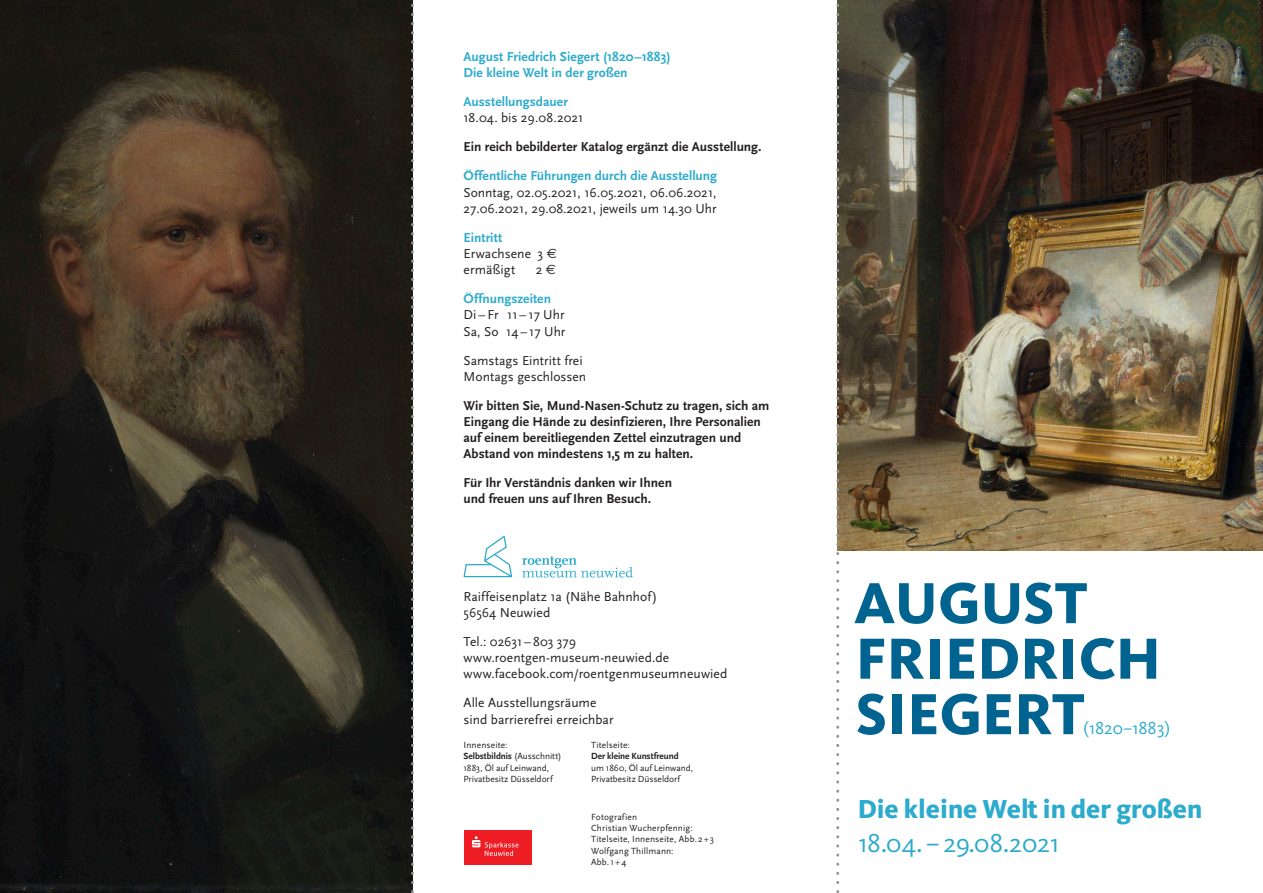
<style>
.page{position:relative;width:1263px;height:893px;background:#fff}
.page>*{position:absolute;margin:0;border:0;box-sizing:border-box;transform-origin:0 0}
.t1{font:800 60px/55.5px "Kievit";color:#006390}
.t2{font:800 27px "Kievit";color:#2cabcc}
.t3{font:27px "Kievit";color:#2cabcc}
.t4{font:18px "Kievit";color:#2cabcc}
.t5{font:13.5px/16.2px "Scala Sans";color:#231f20}
.t6{font:700 13.5px/16.2px "Scala Sans";letter-spacing:.005em;color:#231f20}
.t7{font:700 13.5px/16.2px "Scala Sans";letter-spacing:.005em;color:#2cabcc}
.t8{font:9.3px/11.1px "Scala Sans";letter-spacing:.01em;color:#231f20}
.t9{font:700 9.3px "Scala Sans";letter-spacing:-.005em;color:#231f20}
.s1{font-weight:700;color:#2cabcc}
.s2{font-family:"Euro Sans"}
.s3{font-weight:400;color:#231f20}
.s4{font-family:"Euro Sans";font-weight:400;color:#231f20}
.s5{font-weight:700}
</style>
<div class="page">
<svg style="left:463px;top:536px;width:49px;height:41px"></svg>
<svg style="left:522px;top:556px;width:111px;height:21px"></svg>
<div style="left:463px;top:830px;width:68px;height:35px;background:#ee1d23"></div>
<svg style="left:472px;top:836px;width:46px;height:20px"></svg>
<img style="left:839px;top:0;width:424px;height:550px">
<img style="left:0;top:0;width:411px;height:893px">
<svg style="left:836px;top:0;width:3px;height:893px"></svg>
<svg style="left:411px;top:0;width:3px;height:893px"></svg>
<p class="t7" style="left:463px;top:49px;width:209px">August Friedrich Siegert (1820–1883)<br>Die kleine Welt in der großen</p>
<p class="t7" style="left:463px;top:94px;width:106px">Ausstellungsdauer</p>
<p class="t5" style="left:463px;top:110px;width:121px">18.04. bis 29.08.2021</p>
<p class="t6" style="left:463px;top:139px;width:299px">Ein reich bebilderter Katalog ergänzt die Ausstellung.</p>
<p class="t7" style="left:463px;top:168px;width:255px">Öffentliche Führungen durch die Ausstellung</p>
<p class="t5" style="left:463px;top:184px;width:255px">Sonntag, 02.05.2021, 16.05.2021, 06.06.2021,<br>27.06.2021, 29.08.2021, jeweils um 14.30 Uhr</p>
<p class="t5" style="left:463px;top:230px;width:95px"><span class="s1">Eintritt<br></span>Erwachsene 3 <span class="s2">E </span>ermäßigt</p>
<p class="t7" style="left:463px;top:256px;width:94px;line-height:29px;text-indent:72px"><span class="s3">2</span> <span class="s4">E<br></span>Öffnungszeiten</p>
<p class="t5" style="left:463px;top:307px;width:103px">Di–Fr 11–17 Uhr<br>Sa, So 14–17 Uhr</p>
<p class="t5" style="left:463px;top:352px;width:124px">Samstags Eintritt frei<br>Montags geschlossen</p>
<p class="t6" style="left:463px;top:397px;width:307px">Wir bitten Sie, Mund-Nasen-Schutz zu tragen, sich am Eingang die Hände zu desinfizieren, Ihre Personalien auf einem bereitliegenden Zettel einzutragen und Abstand von mindestens 1,5 m zu halten.</p>
<p class="t6" style="left:463px;top:475px;width:210px">Für Ihr Verständnis danken wir Ihnen und freuen uns auf Ihren Besuch.</p>
<p class="t5" style="left:463px;top:589px;width:195px">Raiffeisenplatz 1a (Nähe Bahnhof)<br>56564 Neuwied</p>
<p class="t5" style="left:463px;top:634px;width:265px">Tel.: 02631–803 379 www.roentgen-museum-neuwied.de www.facebook.com/roentgenmuseumneuwied</p>
<p class="t5" style="left:463px;top:695px;width:152px">Alle Ausstellungsräume sind barrierefrei erreichbar</p>
<p class="t8" style="left:463px;top:740px;width:99px">Innenseite:<br><span class="s5">Selbstbildnis</span> (Ausschnitt)<br>1883, Öl auf Leinwand,<br>Privatbesitz Düsseldorf</p>
<p class="t8" style="left:591px;top:740px;width:40px">Titelseite:</p>
<p class="t9" style="left:591px;top:751px;width:89px">Der kleine Kunstfreund</p>
<p class="t8" style="left:591px;top:762px;width:104px">um 1860, Öl auf Leinwand,<br>Privatbesitz Düsseldorf</p>
<p class="t8" style="left:591px;top:812px;width:125px">Fotografien<br>Christian Wucherpfennig:<br>Titelseite, Innenseite, Abb.2+3<br>Wolfgang Thillmann:<br>Abb.1+4</p>
<h1 class="t1" style="left:854px;top:575px;width:309px">AUGUST<br>FRIEDRICH<br>SIEGERT</h1>
<h3 class="t4" style="left:1083px;top:718px;width:88px">(1820–1883)</h3>
<h2 class="t2" style="left:858px;top:793px;width:346px">Die kleine Welt in der großen</h2>
<h2 class="t3" style="left:858px;top:828px;width:202px">18.04.–29.08.2021</h2>
</div>
